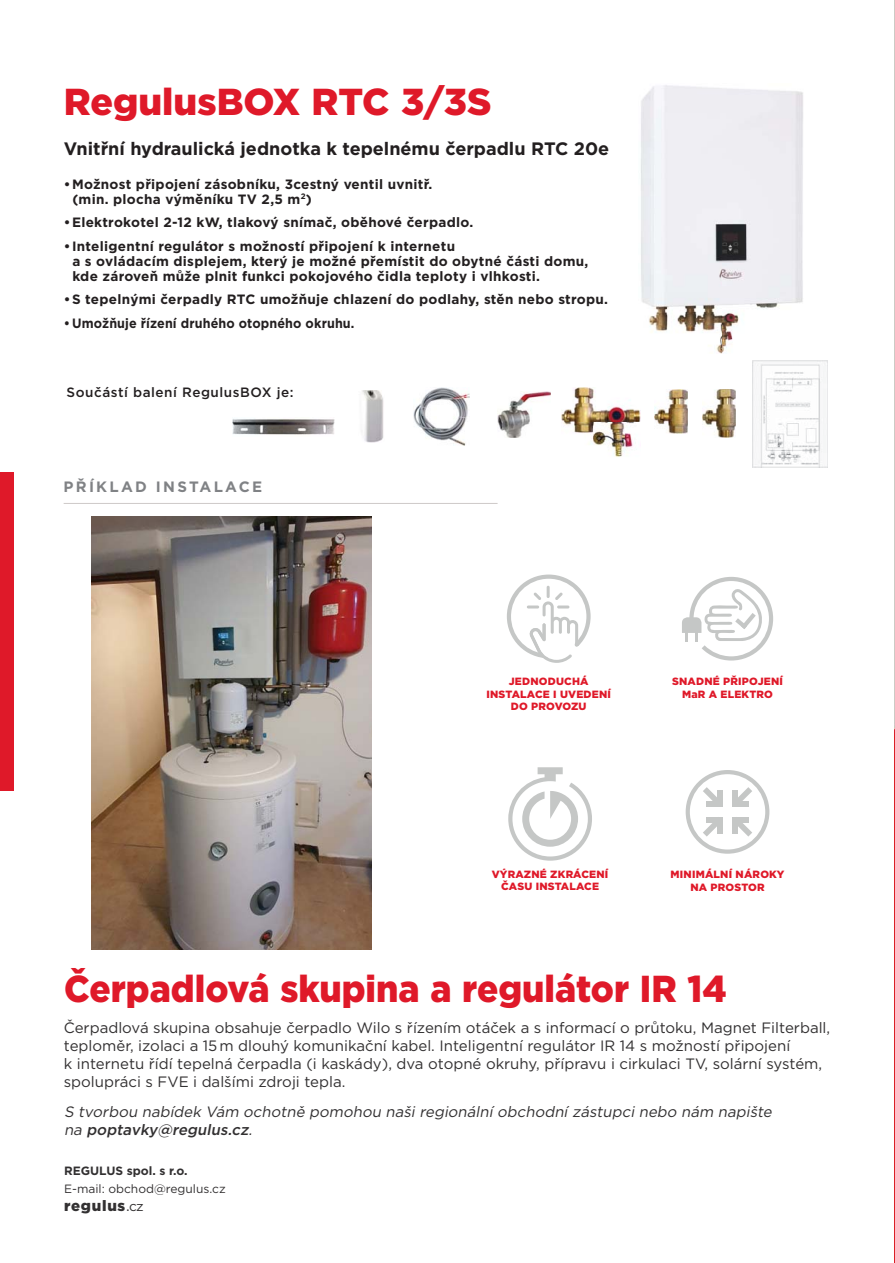
<style>
.page{position:relative;width:895px;height:1263px;background:#fff}
.page>*{position:absolute;margin:0;border:0;box-sizing:border-box;transform-origin:0 0}
.t1{font:900 37.5px "Gotham";color:#df1929;scale:.94 1}
.t2{font:900 37.5px "Gotham";color:#df1929}
.t3{font:700 18px "Gotham";color:#231f20}
.t4{font:15px/18px "Gotham";color:#323031}
.t5{font:italic 15px/18px "Gotham";color:#323031}
.t6{font:700 15px "Gotham";letter-spacing:.15em;color:#808285}
.t7{font:900 15px "Gotham";letter-spacing:.05em;color:#323031}
.t8{font:700 13.5px/15px "Gotham";letter-spacing:.02em;color:#231f20}
.t9{font:700 13.5px "Gotham";letter-spacing:.02em;color:#231f20;scale:.93 1}
.t10{font:500 13.5px "Gotham";letter-spacing:.04em;color:#231f20}
.t11{font:12px "Gotham";color:#323031}
.t12{font:700 12px "Gotham";color:#323031}
.t13{font:900 10.5px/12.6px "Gotham";letter-spacing:.02em;color:#df1929;text-align:center}
.s1{font-weight:500}
.s2{font-weight:400}
.s3{font-weight:400;font-size:13.5px}
</style>
<div class="page">
<div style="left:0;top:472px;width:14px;height:319px;background:#df1929"></div>
<img style="left:894px;top:0;width:1px;height:1263px">
<img style="left:641px;top:85px;width:162px;height:269px">
<img style="left:91px;top:516px;width:280px;height:433px">
<img style="left:497px;top:392px;width:53px;height:46px">
<img style="left:654px;top:389px;width:33px;height:45px">
<img style="left:702px;top:389px;width:33px;height:48px">
<img style="left:561px;top:387px;width:79px;height:70px">
<img style="left:413px;top:387px;width:56px;height:58px">
<img style="left:362px;top:390px;width:22px;height:52px">
<img style="left:752px;top:360px;width:75px;height:107px">
<img style="left:233px;top:419px;width:101px;height:16px">
<svg style="left:507px;top:574px;width:83px;height:89px"></svg>
<svg style="left:682px;top:577px;width:90px;height:83px"></svg>
<svg style="left:685px;top:770px;width:84px;height:84px"></svg>
<svg style="left:508px;top:767px;width:83px;height:94px"></svg>
<hr style="left:64px;top:503px;width:433px;height:1px;background:#cecac8">
<h1 class="t2" style="left:64px;top:87px;width:429px">RegulusBOX RTC 3/3S</h1>
<h2 class="t3" style="left:64px;top:142px;width:546px">Vnitřní hydraulická jednotka k tepelnému čerpadlu RTC 20e</h2>
<p class="t8" style="left:72px;top:178px;width:361px;text-indent:-9px">• Možnost připojení zásobníku, 3cestný ventil uvnitř. (min. plocha výměníku TV 2,5 m<sup>2</sup>)</p>
<p class="t8" style="left:64px;top:216px;width:411px">• Elektrokotel 2-12 kW, tlakový snímač, oběhové čerpadlo.</p>
<p class="t8" style="left:72px;top:240px;width:517px;text-indent:-9px">• Inteligentní regulátor s možností připojení k internetu<br>a s ovládacím displejem, který je možné přemístit do obytné části domu, kde zároveň může plnit funkci pokojového čidla teploty i vlhkosti.</p>
<p class="t8" style="left:64px;top:293px;width:545px">• S tepelnými čerpadly RTC umožňuje chlazení do podlahy, stěn nebo stropu.</p>
<p class="t9" style="left:64px;top:318px;width:314px">• Umožňuje řízení druhého otopného okruhu.</p>
<p class="t10" style="left:67px;top:386px;width:228px">Součástí balení RegulusBOX je:</p>
<p class="t6" style="left:64px;top:480px;width:200px">PŘÍKLAD INSTALACE</p>
<p class="t13" style="left:486px;top:676px;width:126px">JEDNODUCHÁ<br>INSTALACE I UVEDENÍ<br>DO PROVOZU</p>
<p class="t13" style="left:671px;top:676px;width:112px">SNADNÉ PŘIPOJENÍ<br>MaR A ELEKTRO</p>
<p class="t13" style="left:491px;top:868px;width:118px">VÝRAZNÉ ZKRÁCENÍ<br>ČASU INSTALACE</p>
<p class="t13" style="left:670px;top:869px;width:115px">MINIMÁLNÍ NÁROKY<br>NA PROSTOR</p>
<h1 class="t1" style="left:64px;top:974px;width:706px">Čerpadlová skupina a regulátor IR 14</h1>
<p class="t4" style="left:64px;top:1020px;width:767px">Čerpadlová skupina obsahuje čerpadlo Wilo s řízením otáček a s informací o průtoku, Magnet Filterball, teploměr, izolaci a 15 m dlouhý komunikační kabel. Inteligentní regulátor IR 14 s možností připojení<br>k internetu řídí tepelná čerpadla (i kaskády), dva otopné okruhy, přípravu i cirkulaci TV, solární systém, spolupráci s FVE i dalšími zdroji tepla.</p>
<p class="t5" style="left:64px;top:1103px;width:711px">S tvorbou nabídek Vám ochotně pomohou naši regionální obchodní zástupci nebo nám napište na <span class="s1">poptavky@regulus.cz</span>.</p>
<p class="t12" style="left:64px;top:1166px;width:125px">REGULUS spol. s r.o.</p>
<p class="t11" style="left:64px;top:1183px;width:163px">E-mail: obchod@regulus.cz</p>
<p class="t7" style="left:64px;top:1199px;width:81px">regulus<span class="s2">.</span><span class="s3">cz</span></p>
</div>
